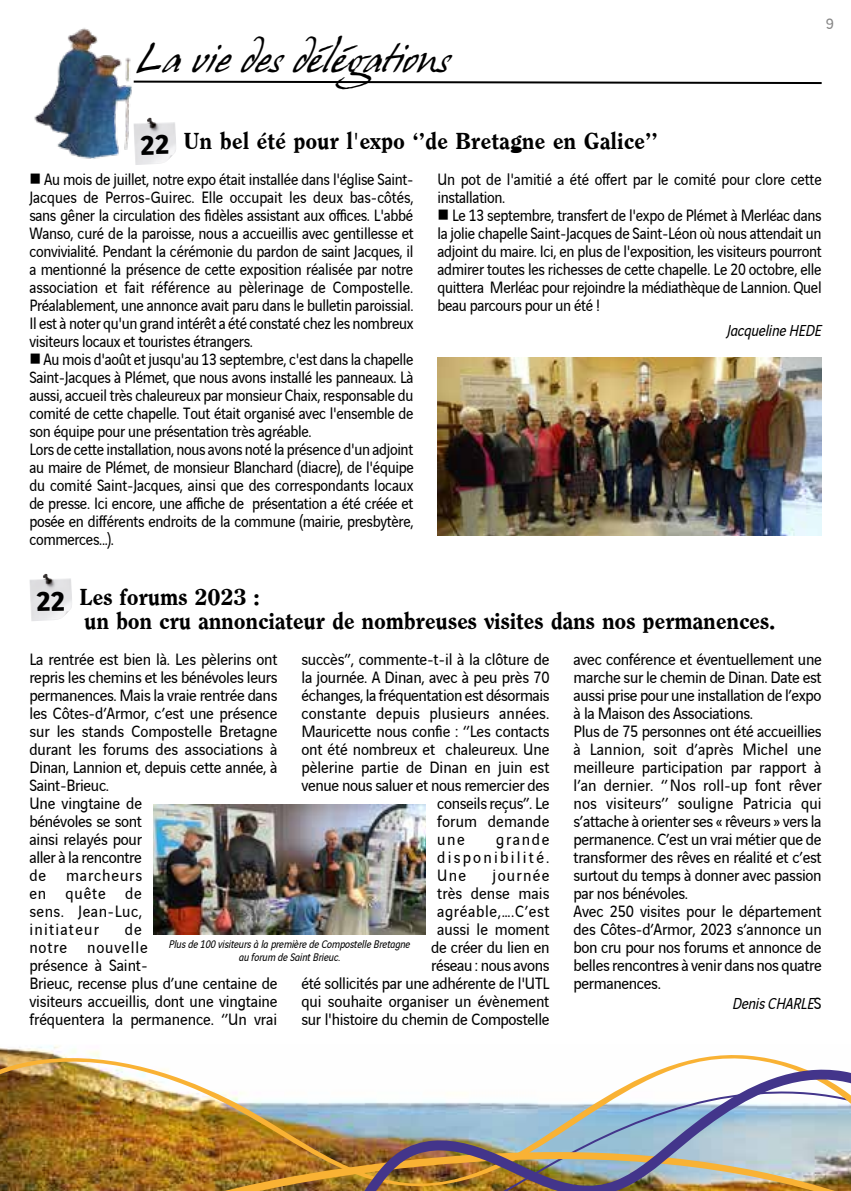
<style>
.page{position:relative;width:851px;height:1191px;background:#fff}
.page>*{position:absolute;margin:0;border:0;box-sizing:border-box;transform-origin:0 0}
.t1{font:36px "Hans Hand";color:#000}
.t2{font:800 24px/24px "Clearface";letter-spacing:-.01em;color:#000}
.t3{font:17.4px/18px "Vinci Sans";letter-spacing:-.02em;color:#000;scale:.94 1}
.t4{font:17.4px/18px "Vinci Sans";letter-spacing:-.02em;color:#000;text-align:justify;scale:.9 1}
.t5{font:17.4px "Vinci Sans";letter-spacing:.005em;color:#000;scale:.94 1}
.t6{font:17.4px "Vinci Sans";color:#000;scale:.94 1}
.t7{font:17.4px "Vinci Sans";letter-spacing:.01em;color:#000;scale:.94 1}
.t8{font:italic 17.2px "Vinci Sans";letter-spacing:-.01em;color:#000;scale:.95 1}
.t9{font:16px "Vinci Sans";color:#878787}
.t10{font:italic 12px/13.4px "Vinci Sans";letter-spacing:-.01em;color:#000;text-align:center;scale:.95 1}
.s1{font-style:normal;font-size:17.4px}
</style>
<div class="page">
<img style="left:0;top:1046px;width:787px;height:145px">
<img style="left:23px;top:1151px;width:300px;height:40px">
<img style="left:323px;top:1063px;width:527px;height:128px">
<svg style="left:133px;top:80px;width:689px;height:4px"></svg>
<img style="left:437px;top:357px;width:384px;height:178px">
<img style="left:29px;top:573px;width:43px;height:48px">
<img style="left:153px;top:805px;width:273px;height:129px">
<img style="left:133px;top:117px;width:43px;height:48px">
<img style="left:34px;top:28px;width:98px;height:131px">
<svg style="left:37px;top:591px;width:27px;height:20px"></svg>
<svg style="left:141px;top:135px;width:27px;height:20px"></svg>
<h1 class="t1" style="left:136px;top:38px;width:314px">La vie des délégations</h1>
<p class="t9" style="left:825px;top:12px;width:9px">9</p>
<h2 class="t2" style="left:184px;top:128px;width:475px">Un bel été pour l'expo ‘’de Bretagne en Galice’’</h2>
<p class="t4" style="left:29px;top:169px;width:428px">■ Au mois de juillet, notre expo était installée dans l'église Saint-Jacques de Perros-Guirec. Elle occupait les deux bas-côtés, sans gêner la circulation des fidèles assistant aux offices. L'abbé Wanso, curé de la paroisse, nous a accueillis avec gentillesse et convivialité. Pendant la cérémonie du pardon de saint Jacques, il a mentionné la présence de cette exposition réalisée par notre association et fait référence au pèlerinage de Compostelle.<br>Préalablement, une annonce avait paru dans le bulletin paroissial.<br>Il est à noter qu'un grand intérêt a été constaté chez les nombreux visiteurs locaux et touristes étrangers.</p>
<p class="t4" style="left:29px;top:349px;width:428px;text-align:left">■ Au mois d'août et jusqu'au 13 septembre, c'est dans la chapelle Saint-Jacques à Plémet, que nous avons installé les panneaux. Là aussi, accueil très chaleureux par monsieur Chaix, responsable du comité de cette chapelle. Tout était organisé avec l'ensemble de son équipe pour une présentation très agréable.<br>Lors de cette installation, nous avons noté la présence d'un adjoint au maire de Plémet, de monsieur Blanchard (diacre), de l'équipe du comité Saint-Jacques, ainsi que des correspondants locaux de presse. Ici encore, une affiche de présentation a été créée et posée en différents endroits de la commune (mairie, presbytère, commerces...).</p>
<p class="t4" style="left:437px;top:169px;width:428px">Un pot de l'amitié a été offert par le comité pour clore cette installation.</p>
<p class="t4" style="left:437px;top:205px;width:428px">■ Le 13 septembre, transfert de l'expo de Plémet à Merléac dans la jolie chapelle Saint-Jacques de Saint-Léon où nous attendait un adjoint du maire. Ici, en plus de l'exposition, les visiteurs pourront admirer toutes les richesses de cette chapelle. Le 20 octobre, elle quittera Merléac pour rejoindre la médiathèque de Lannion. Quel beau parcours pour un été !</p>
<p class="t8" style="left:726px;top:317px;width:101px">Jacqueline HEDE</p>
<h2 class="t2" style="left:80px;top:584px;width:697px">Les forums 2023 :<br>un bon cru annonciateur de nombreuses visites dans nos permanences.</h2>
<p class="t3" style="left:29px;top:649px;width:265px">La rentrée est bien là. Les pèlerins ont repris les chemins et les bénévoles leurs permanences. Mais la vraie rentrée dans les Côtes-d’Armor, c’est une présence sur les stands Compostelle Bretagne durant les forums des associations à<br>Dinan, Lannion et, depuis cette année, à<br>Saint-Brieuc.<br>Une vingtaine de<br>bénévoles se sont<br>ainsi relayés pour<br>aller à la rencontre<br>de marcheurs<br>en quête de<br>sens. Jean-Luc,<br>initiateur</p>
<p class="t3" style="left:573px;top:648px;width:265px">avec conférence et éventuellement une marche sur le chemin de Dinan. Date est aussi prise pour une installation de l’expo à la Maison des Associations.<br>Plus de 75 personnes ont été accueillies à Lannion, soit d’après Michel une meilleure participation par rapport à l’an dernier. ‘’Nos roll-up font rêver nos visiteurs’’ souligne Patricia qui s’attache à orienter ses « rêveurs » vers la permanence. C’est un vrai métier que de transformer des rêves en réalité et c’est surtout du temps à donner avec passion par nos bénévoles.<br>Avec 250 visites pour le département des Côtes-d’Armor, 2023 s’annonce un bon cru pour nos forums et annonce de belles rencontres à venir dans nos quatre permanences.</p>
<p class="t8" style="left:732px;top:990px;width:95px">Denis CHARLE<span class="s1">S</span></p>
<p class="t3" style="left:301px;top:649px;width:265px">succès’’, commente-t-il à la clôture de</p>
<p class="t3" style="left:301px;top:667px;width:265px">la journée. A Dinan, avec à peu près 70</p>
<p class="t3" style="left:301px;top:685px;width:265px">échanges, la fréquentation est désormais</p>
<p class="t5" style="left:301px;top:700px;width:265px">constante depuis plusieurs années.</p>
<p class="t3" style="left:301px;top:721px;width:265px">Mauricette nous confie : ‘’Les contacts</p>
<p class="t3" style="left:301px;top:739px;width:265px">ont été nombreux et chaleureux. Une</p>
<p class="t6" style="left:301px;top:754px;width:265px">pèlerine partie de Dinan en juin est</p>
<p class="t3" style="left:301px;top:775px;width:265px">venue nous saluer et nous remercier des</p>
<p class="t3" style="left:437px;top:793px;width:121px">conseils reçus’’. Le</p>
<p class="t7" style="left:437px;top:808px;width:121px">forum demande</p>
<p class="t3" style="left:437px;top:829px;width:31px">une</p>
<p class="t3" style="left:437px;top:829px;width:121px;text-align:justify;text-indent:59px">grande disponibilité.<br>Une</p>
<p class="t3" style="left:301px;top:865px;width:265px;text-align:right">journée<br>très dense mais<br>agréable,….C’est<br>aussi le moment<br>de créer du lien en<br>réseau : nous avons<br>été sollicités par une adhérente de l'UTL qui souhaite organiser un évènement sur l'histoire du chemin de Compostelle</p>
<p class="t3" style="left:29px;top:919px;width:265px;text-indent:95px">de<br>notre nouvelle<br>présence à Saint-<br>Brieuc, recense plus d’une centaine de visiteurs accueillis, dont une vingtaine fréquentera la permanence. ‘’Un vrai</p>
<p class="t10" style="left:169px;top:936px;width:255px">Plus de 100 visiteurs à la première de Compostelle Bretagne au forum de Saint Brieuc.</p>
</div>
